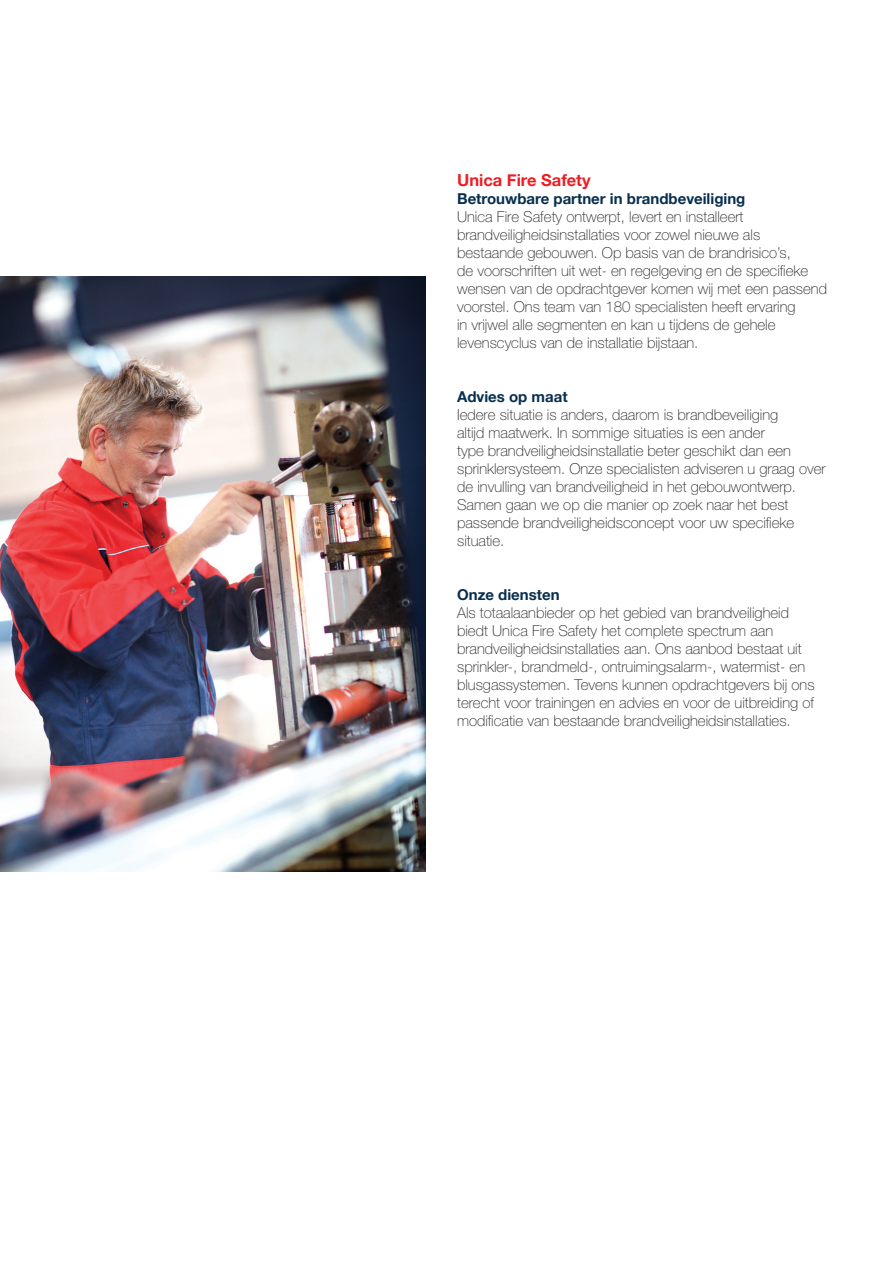
<style>
.page{position:relative;width:893px;height:1263px;background:#fff}
.page>*{position:absolute;margin:0;border:0;box-sizing:border-box;transform-origin:0 0}
.Tussenkop_Rood{font:700 16.5px "Helvetica Neue";color:#ee1d23}
.Body_text{font:100 15px/18px "Helvetica Neue LT Std";color:#231f20}
.Tussenkop_blauw_10_p{font:700 15px "Helvetica Neue";color:#092f4f}
</style>
<div class="page">
<img style="left:0;top:276px;width:425px;height:596px">
<p class="Tussenkop_Rood" style="left:457px;top:170px;width:135px">Unica Fire Safety</p>
<p class="Tussenkop_blauw_10_p" style="left:457px;top:190px;width:290px">Betrouwbare partner in brandbeveiliging</p>
<p class="Body_text" style="left:457px;top:208px;width:371px">Unica Fire Safety ontwerpt, levert en installeert brandveiligheidsinstallaties voor zowel nieuwe als bestaande gebouwen. Op basis van de brandrisico’s,<br>de voorschriften uit wet- en regelgeving en de specifieke wensen van de opdrachtgever komen wij met een passend voorstel. Ons team van 180 specialisten heeft ervaring<br>in vrijwel alle segmenten en kan u tijdens de gehele levenscyclus van de installatie bijstaan.</p>
<p class="Tussenkop_blauw_10_p" style="left:457px;top:388px;width:112px">Advies op maat</p>
<p class="Body_text" style="left:457px;top:406px;width:370px">Iedere situatie is anders, daarom is brandbeveiliging<br>altijd maatwerk. In sommige situaties is een ander<br>type brandveiligheidsinstallatie beter geschikt dan een sprinklersysteem. Onze specialisten adviseren u graag over de invulling van brandveiligheid in het gebouwontwerp.<br>Samen gaan we op die manier op zoek naar het best passende brandveiligheidsconcept voor uw specifieke situatie.</p>
<p class="Tussenkop_blauw_10_p" style="left:457px;top:586px;width:104px">Onze diensten</p>
<p class="Body_text" style="left:457px;top:604px;width:359px">Als totaalaanbieder op het gebied van brandveiligheid biedt Unica Fire Safety het complete spectrum aan brandveiligheidsinstallaties aan. Ons aanbod bestaat uit sprinkler-, brandmeld-, ontruimingsalarm-, watermist- en blusgassystemen. Tevens kunnen opdrachtgevers bij ons terecht voor trainingen en advies en voor de uitbreiding of modificatie van bestaande brandveiligheidsinstallaties.</p>
</div>
